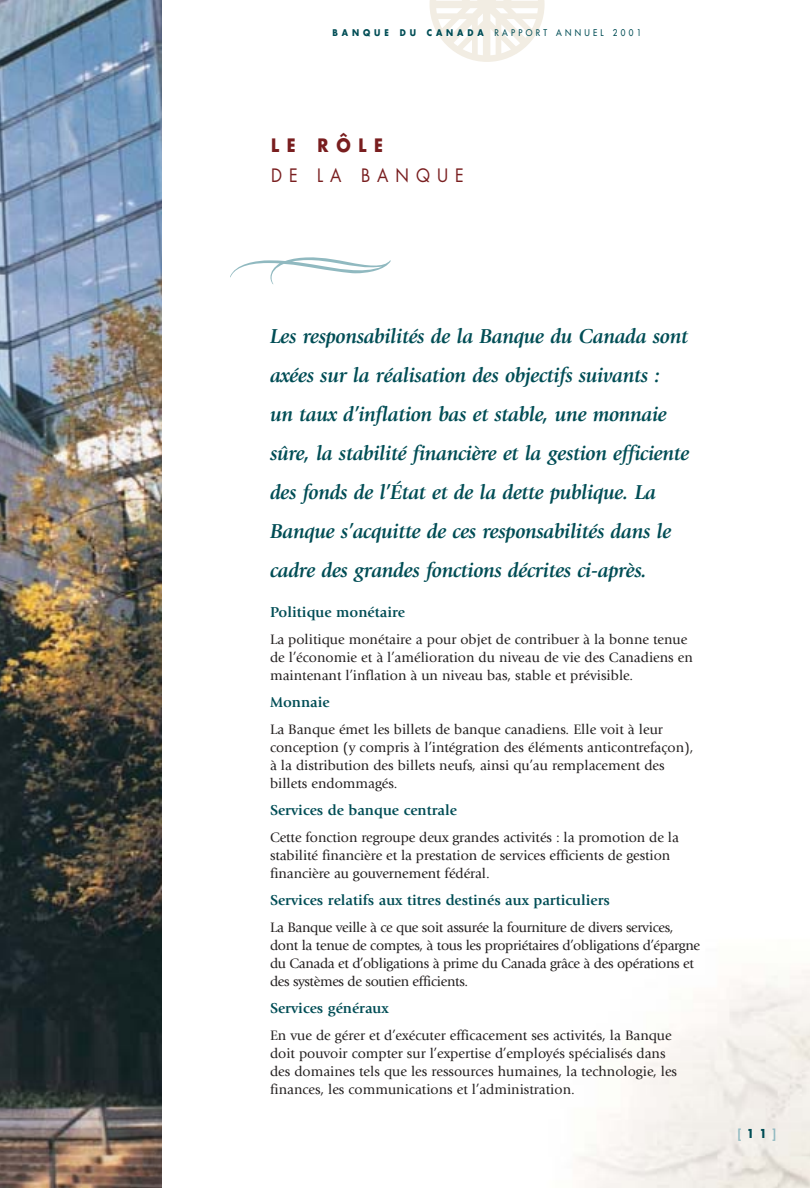
<style>
.page{position:relative;width:810px;height:1188px;background:#fff}
.page>*{position:absolute;margin:0;border:0;box-sizing:border-box;transform-origin:0 0}
.t1{font:italic 700 21px/39px "Giovanni";letter-spacing:-.015em;color:#004d55}
.t2{font:18px "Futura";letter-spacing:.43em;color:#791e1f;scale:.9 1}
.t3{font:700 18px "Futura";letter-spacing:.48em;color:#791e1f;scale:.9 1}
.t4{font:700 15px "Giovanni";color:#004d55}
.t5{font:14.25px/18px "Giovanni";color:#231f1f}
.t6{font:14.25px/18px "Giovanni";letter-spacing:-.02em;color:#231f1f}
.t7{font:700 12px "Futura";color:#90b9c0;scale:.9 1}
.t8{font:9px "Futura";letter-spacing:.405em;color:#004d55;scale:.9 1}
.s1{font-weight:700}
.s2{color:#004d55}
</style>
<div class="page">
<svg style="left:430px;top:0;width:115px;height:62px"></svg>
<img style="left:0;top:0;width:162px;height:1188px">
<p class="t8" style="left:333px;top:28px;width:345px"><span class="s1">BANQUE DU CANADA</span> RAPPORT ANNUEL 2001</p>
<p class="t3" style="left:271px;top:137px;width:126px">LE RÔLE</p>
<p class="t2" style="left:271px;top:167px;width:215px">DE LA BANQUE</p>
<p class="t1" style="left:270px;top:318px;width:421px">Les responsabilités de la Banque du Canada sont axées sur la réalisation des objectifs suivants :<br>un taux d’inflation bas et stable, une monnaie sûre, la stabilité financière et la gestion efficiente des fonds de l’État et de la dette publique. La Banque s’acquitte de ces responsabilités dans le cadre des grandes fonctions décrites ci-après.</p>
<p class="t4" style="left:270px;top:607px;width:137px">Politique monétaire</p>
<p class="t5" style="left:270px;top:632px;width:424px">La politique monétaire a pour objet de contribuer à la bonne tenue de l’économie et à l’amélioration du niveau de vie des Canadiens en maintenant l’inflation à un niveau bas, stable et prévisible.</p>
<p class="t4" style="left:270px;top:697px;width:61px">Monnaie</p>
<p class="t5" style="left:270px;top:722px;width:425px">La Banque émet les billets de banque canadiens. Elle voit à leur conception (y compris à l’intégration des éléments anticontrefaçon), à la distribution des billets neufs, ainsi qu’au remplacement des billets endommagés.</p>
<p class="t4" style="left:270px;top:805px;width:189px">Services de banque centrale</p>
<p class="t5" style="left:270px;top:830px;width:410px">Cette fonction regroupe deux grandes activités : la promotion de la stabilité financière et la prestation de services efficients de gestion financière au gouvernement fédéral.</p>
<p class="t4" style="left:270px;top:895px;width:341px">Services relatifs aux titres destinés aux particuliers</p>
<p class="t6" style="left:270px;top:920px;width:432px">La Banque veille à ce que soit assurée la fourniture de divers services, dont la tenue de comptes, à tous les propriétaires d’obligations d’épargne du Canada et d’obligations à prime du Canada grâce à des opérations et des systèmes de soutien efficients.</p>
<p class="t4" style="left:270px;top:1003px;width:120px">Services généraux</p>
<p class="t5" style="left:270px;top:1028px;width:409px">En vue de gérer et d’exécuter efficacement ses activités, la Banque doit pouvoir compter sur l’expertise d’employés spécialisés dans des domaines tels que les ressources humaines, la technologie, les finances, les communications et l’administration.</p>
<p class="t7" style="left:738px;top:1128px;width:44px">[<span class="s2">11</span>]</p>
</div>
